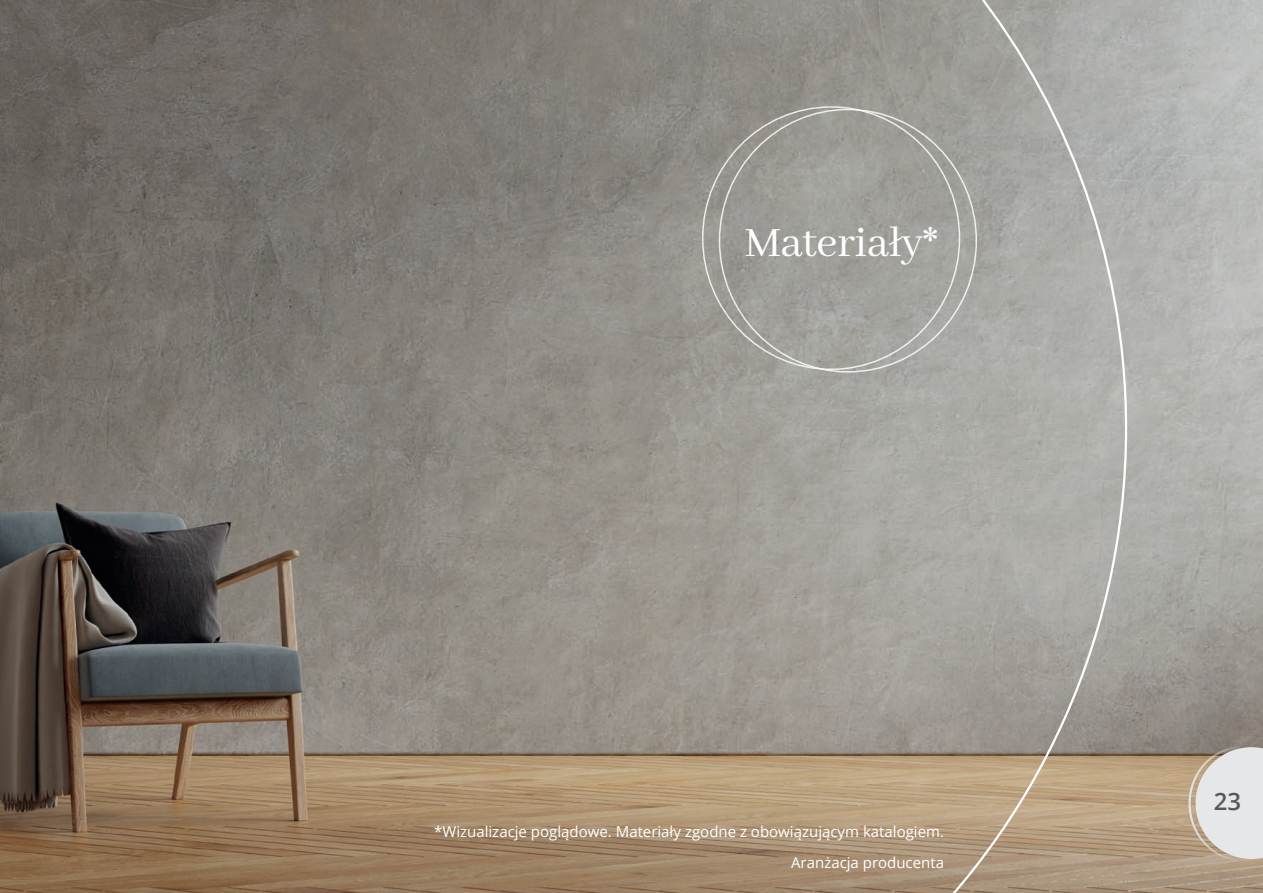
<style>
.page{position:relative;width:1263px;height:893px;background:#fff}
.page>*{position:absolute;margin:0;border:0;box-sizing:border-box;transform-origin:0 0}
.nagłówek_podstawowy{font:46.5px "Abhaya Libre";letter-spacing:-.01em;color:#fff}
.t1{font:600 24px "Open Sans";color:#57585a}
.t2{font:15px "Open Sans";color:#fff}
</style>
<div class="page">
<img style="left:1px;top:0;width:1261px;height:893px">
<svg style="left:865px;top:0;width:263px;height:893px;background:#aaa59c"></svg>
<svg style="left:701px;top:105px;width:260px;height:266px;background:#a19f9a"></svg>
<svg style="left:1187px;top:745px;width:76px;height:117px;background:#d4cfc9"></svg>
<p class="nagłówek_podstawowy" style="left:744px;top:217px;width:195px">Materiały*</p>
<p class="t2" style="left:434px;top:821px;width:511px">*Wizualizacje poglądowe. Materiały zgodne z obowiązującym katalogiem.</p>
<p class="t2" style="left:791px;top:853px;width:154px">Aranżacja producenta</p>
<h2 class="t1" style="left:1214px;top:785px;width:29px">23</h2>
</div>
